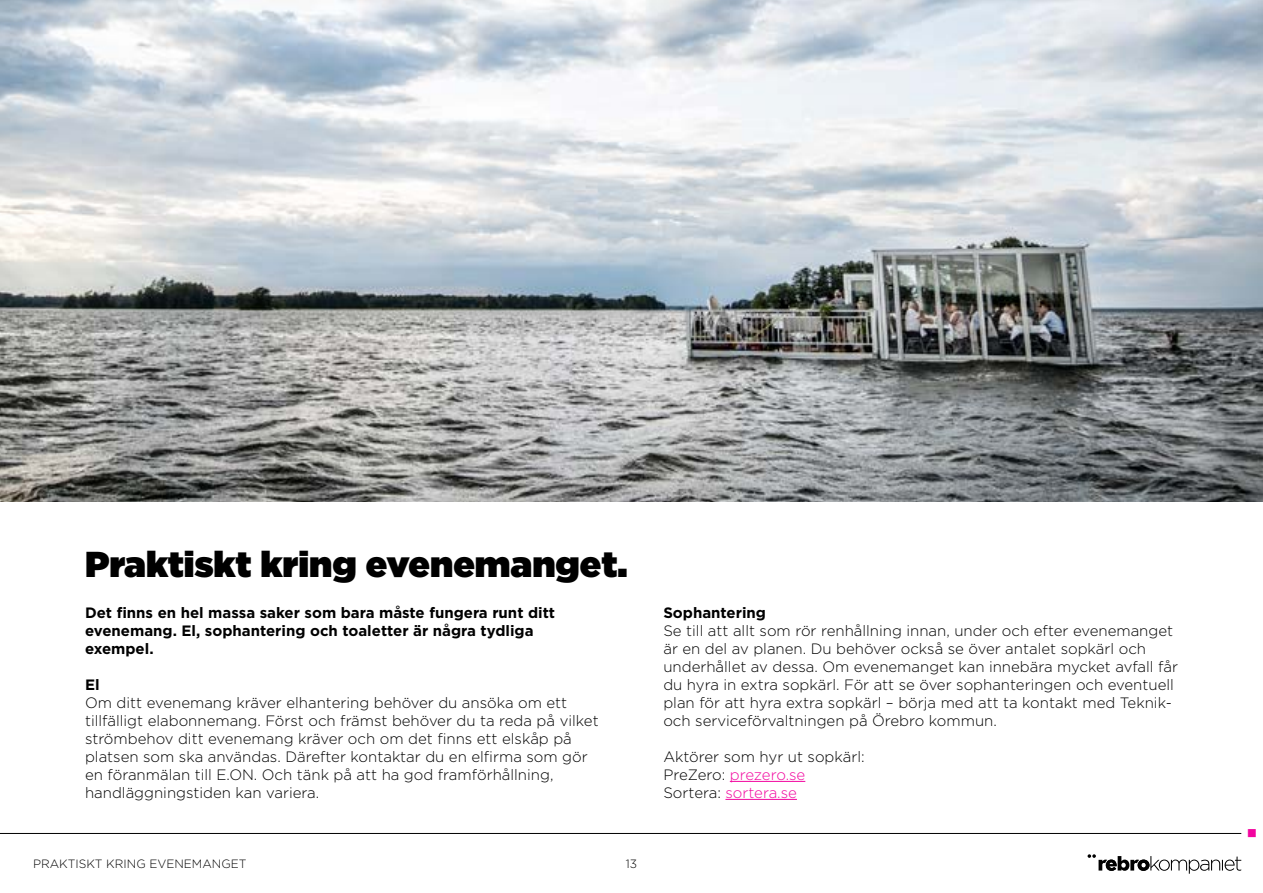
<style>
.page{position:relative;width:1263px;height:893px;background:#fff}
.page>*{position:absolute;margin:0;border:0;box-sizing:border-box;transform-origin:0 0}
.t1{font:900 36px "Gotham";color:#000}
.t2{font:27px "Wingdings";color:#f2059f}
.t3{font:300 15px/18px "Gotham";color:#000}
.t4{font:700 15px/18px "Gotham";color:#000}
.t5{font:300 12px "Gotham";color:#000}
.s1{color:#f2059f}
</style>
<div class="page">
<hr style="left:0;top:833px;width:1241px;height:1px;background:#000">
<svg style="left:1087px;top:854px;width:154px;height:20px"></svg>
<hr style="left:730px;top:781px;width:75px;height:1px;background:#f2059f">
<hr style="left:725px;top:799px;width:72px;height:1px;background:#f2059f">
<img style="left:0;top:0;width:1263px;height:502px">
<h1 class="t1" style="left:85px;top:538px;width:544px">Praktiskt kring evenemanget.</h1>
<p class="t4" style="left:85px;top:603px;width:472px">Det finns en hel massa saker som bara måste fungera runt ditt evenemang. El, sophantering och toaletter är några tydliga exempel.</p>
<p class="t4" style="left:85px;top:675px;width:16px">El</p>
<p class="t3" style="left:85px;top:693px;width:515px">Om ditt evenemang kräver elhantering behöver du ansöka om ett tillfälligt elabonnemang. Först och främst behöver du ta reda på vilket strömbehov ditt evenemang kräver och om det finns ett elskåp på platsen som ska användas. Därefter kontaktar du en elfirma som gör en föranmälan till E.ON. Och tänk på att ha god framförhållning, handläggningstiden kan variera.</p>
<p class="t5" style="left:33px;top:856px;width:215px">PRAKTISKT KRING EVENEMANGET</p>
<p class="t5" style="left:626px;top:856px;width:13px">13</p>
<p class="t4" style="left:663px;top:603px;width:104px">Sophantering</p>
<p class="t3" style="left:663px;top:621px;width:516px">Se till att allt som rör renhållning innan, under och efter evenemanget är en del av planen. Du behöver också se över antalet sopkärl och underhållet av dessa. Om evenemanget kan innebära mycket avfall får du hyra in extra sopkärl. För att se över sophanteringen och eventuell plan för att hyra extra sopkärl – börja med att ta kontakt med Teknik&shy;och serviceförvaltningen på Örebro kommun.</p>
<p class="t3" style="left:663px;top:747px;width:203px">Aktörer som hyr ut sopkärl:<br>PreZero: <span class="s1">prezero.se<br></span>Sortera: <span class="s1">sortera.se</span></p>
<h2 class="t2" style="left:1246px;top:819px;width:14px">▪</h2>
</div>
